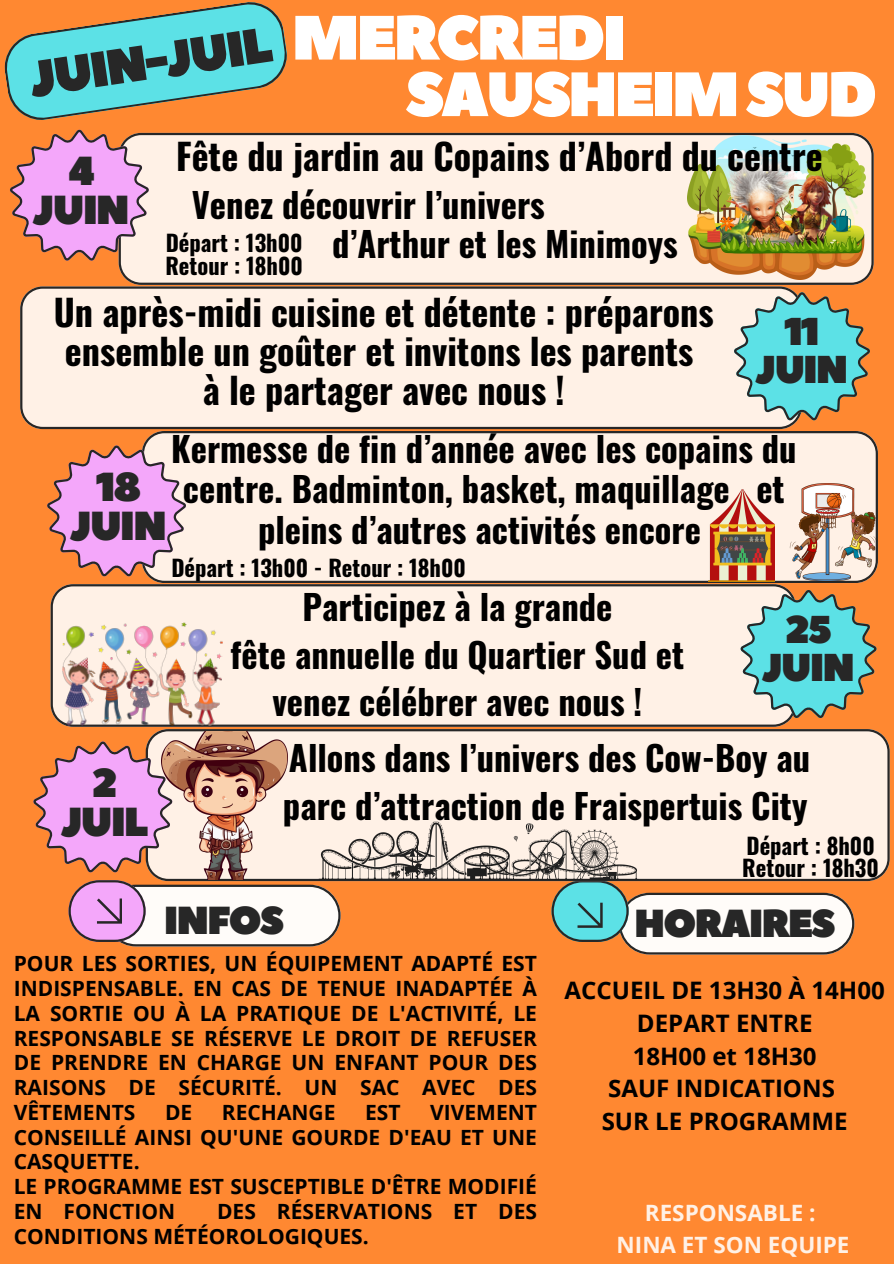
<style>
.page{position:relative;width:894px;height:1264px;background:#fff}
.page>*{position:absolute;margin:0;border:0;box-sizing:border-box;transform-origin:0 0}
.t1{font:62.4px "Peace Sans";letter-spacing:-.055em;color:#fff}
.t2{font:49.5px "Peace Sans";color:#272727}
.t3{font:40.5px/39.3px "Peace Sans";letter-spacing:-.055em;color:#272727;text-align:center}
.t4{font:39px "Peace Sans";letter-spacing:-.055em;color:#272727}
.t5{font:38.7px/38.2px "Peace Sans";letter-spacing:-.055em;color:#272727;text-align:center}
.t6{font:700 36px/39.3px "Oswald";color:#000;text-align:center}
.t7{font:700 34.5px/47.2px "Oswald";color:#000;text-align:center}
.t8{font:700 24px/32.7px "Open Sans";color:#000;text-align:center}
.t9{font:700 22.5px/22.5px "Oswald";color:#000}
.t10{font:700 22.5px/31.5px "Open Sans";color:#fff1e6;text-align:center}
.t11{font:700 21px/24.8px "Open Sans";color:#000;text-align:justify}
</style>
<div class="page">
<div style="left:0;top:0;width:893px;height:1263px;background:#ff8831"></div>
<svg style="left:4px;top:2px;width:283px;height:118px"></svg>
<div style="left:119px;top:133px;width:754px;height:152px;background:#fff1e6"></div>
<svg style="left:10px;top:130px;width:139px;height:131px"></svg>
<div style="left:20px;top:286px;width:778px;height:143px;background:#fff1e6"></div>
<svg style="left:733px;top:292px;width:136px;height:128px;background:#8ccabe"></svg>
<div style="left:143px;top:431px;width:734px;height:152px;background:#fff1e6"></div>
<svg style="left:47px;top:445px;width:139px;height:131px"></svg>
<div style="left:51px;top:584px;width:741px;height:142px;background:#fff1e6"></div>
<svg style="left:740px;top:590px;width:136px;height:128px;background:#8bc9bc"></svg>
<svg style="left:148px;top:729px;width:741px;height:152px;background:#e1d3c8"></svg>
<img style="left:161px;top:731px;width:126px;height:10px">
<svg style="left:33px;top:741px;width:820px;height:213px"></svg>
<img style="left:61px;top:619px;width:162px;height:108px">
<img style="left:708px;top:489px;width:66px;height:92px">
<img style="left:786px;top:483px;width:91px;height:99px">
<img style="left:687px;top:135px;width:177px;height:144px">
<img style="left:722px;top:151px;width:104px;height:65px">
<img style="left:748px;top:164px;width:114px;height:82px">
<img style="left:718px;top:216px;width:143px;height:37px">
<h3 class="t2" style="left:25px;top:46px;width:246px;rotate:-8deg">JUIN-JUIL</h3>
<h2 class="t1" style="left:291px;top:-3px;width:336px">MERCREDI</h2>
<h1 class="t1" style="left:405px;top:53px;width:473px">SAUSHEIMSUD</h1>
<h4 class="t3" style="left:33px;top:152px;width:98px">4<br>JUIN</h4>
<h3 class="t6" style="left:176px;top:135px;width:648px">Fête du jardin au Copains d’Abord du centre</h3>
<h4 class="t7" style="left:192px;top:179px;width:354px">Venez découvrir l’univers</h4>
<h3 class="t9" style="left:165px;top:230px;width:139px">Départ : 13h00<br>Retour : 18h00</h3>
<p class="t7" style="left:332px;top:218px;width:347px">d’Arthur et les Minimoys</p>
<h4 class="t6" style="left:54px;top:291px;width:661px">Un après-midi cuisine et détente : préparons ensemble un goûter et invitons les parents<br>à le partager avec nous !</h4>
<p class="t5" style="left:755px;top:313px;width:94px">11<br>JUIN</p>
<h6 class="t3" style="left:70px;top:468px;width:98px">18<br>JUIN</h6>
<h4 class="t7" style="left:171px;top:427px;width:626px;line-height:40.5px">Kermesse de fin d’année avec les copains du centre. Badminton, basket, maquillage et pleins d’autres activités encore</h4>
<p class="t9" style="left:171px;top:556px;width:296px">Départ : 13h00 - Retour : 18h00</p>
<h1 class="t7" style="left:230px;top:582px;width:455px">Participez à la grande<br>fête annuelle du Quartier Sud et venez célébrer avec nous !</h1>
<h3 class="t5" style="left:761px;top:611px;width:94px">25<br>JUIN</h3>
<h4 class="t3" style="left:61px;top:764px;width:89px">2<br>JUIL</h4>
<h6 class="t7" style="left:283px;top:733px;width:528px;text-align:left">Allons dans l’univers des Cow-Boy au parc d’attraction de Fraispertuis City</h6>
<p class="t9" style="left:742px;top:833px;width:138px">Départ : 8h00<br>Retour : 18h30</p>
<p class="t4" style="left:164px;top:894px;width:122px">INFOS</p>
<p class="t4" style="left:634px;top:897px;width:203px">HORAIRES</p>
<p class="t11" style="left:14px;top:950px;width:524px">POUR LES SORTIES, UN ÉQUIPEMENT ADAPTÉ EST INDISPENSABLE. EN CAS DE TENUE INADAPTÉE À LA SORTIE OU À LA PRATIQUE DE L'ACTIVITÉ, LE RESPONSABLE SE RÉSERVE LE DROIT DE REFUSER DE PRENDRE EN CHARGE UN ENFANT POUR DES RAISONS DE SÉCURITÉ. UN SAC AVEC DES VÊTEMENTS</p>
<p class="t8" style="left:564px;top:973px;width:322px">ACCUEIL DE 13H30 À 14H00<br>DEPART ENTRE<br>18H00 et 18H30<br>SAUF INDICATIONS<br>SUR LE PROGRAMME</p>
<p class="t11" style="left:165px;top:1099px;width:29px">DE</p>
<p class="t11" style="left:222px;top:1099px;width:115px">RECHANGE</p>
<p class="t11" style="left:365px;top:1099px;width:37px">EST</p>
<p class="t11" style="left:14px;top:1099px;width:524px;text-indent:416px">VIVEMENT CONSEILLÉ AINSI QU'UNE GOURDE D'EAU ET UNE CASQUETTE.</p>
<p class="t11" style="left:14px;top:1173px;width:524px">LE PROGRAMME EST SUSCEPTIBLE D'ÊTRE MODIFIÉ<br>EN FONCTION</p>
<p class="t11" style="left:14px;top:1198px;width:524px;text-indent:203px">DES RÉSERVATIONS ET DES<br>CONDITIONS MÉTÉOROLOGIQUES.</p>
<h4 class="t10" style="left:616px;top:1196px;width:234px">RESPONSABLE :<br>NINA ET SON EQUIPE</h4>
</div>
